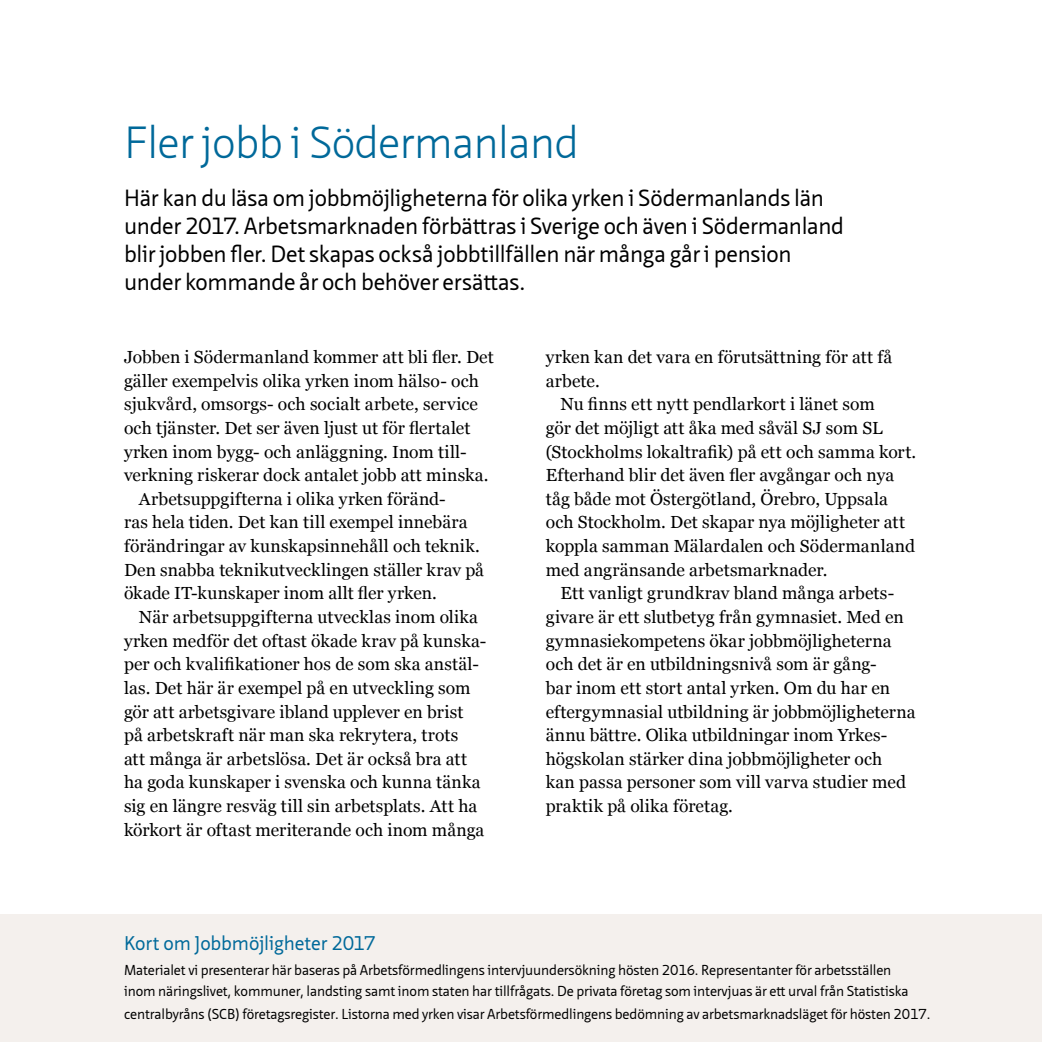
<style>
.page{position:relative;width:1042px;height:1042px;background:#fff}
.page>*{position:absolute;margin:0;border:0;box-sizing:border-box;transform-origin:0 0}
.t1{font:300 43.75px "Neue Sans Pro";letter-spacing:-.02em;color:#00699a}
.t2{font:22.75px/28px "Neue Sans Pro";letter-spacing:-.01em;color:#000}
.t3{font:19.25px "Neue Sans Pro";letter-spacing:-.005em;color:#00699a}
.t4{font:17.5px/23.6px "Georgia";letter-spacing:.005em;color:#000}
.t5{font:14px/21px "Neue Sans Pro";letter-spacing:-.01em;color:#000}
</style>
<div class="page">
<div style="left:0;top:915px;width:1042px;height:127px;background:#f4f0ed"></div>
<h1 class="t1" style="left:124px;top:114px;width:456px">Fler jobb i Södermanland</h1>
<p class="t2" style="left:124px;top:183px;width:721px">Här kan du läsa om jobbmöjligheterna för olika yrken i Södermanlands län under 2017. Arbetsmarknaden förbättras i Sverige och även i Södermanland blir jobben fler. Det skapas också jobbtillfällen när många går i pension under kommande år och behöver ersättas.</p>
<p class="t4" style="left:124px;top:345px;width:371px">Jobben i Södermanland kommer att bli fler. Det</p>
<p class="t4" style="left:124px;top:369px;width:356px">gäller exempelvis olika yrken inom hälso- och</p>
<p class="t4" style="left:124px;top:393px;width:355px">sjukvård, omsorgs- och socialt arbete, service</p>
<p class="t4" style="left:124px;top:416px;width:348px">och tjänster. Det ser även ljust ut för flertalet</p>
<p class="t4" style="left:124px;top:440px;width:344px">yrken inom bygg- och anläggning. Inom till-</p>
<p class="t4" style="left:124px;top:464px;width:366px">verkning riskerar dock antalet jobb att minska.</p>
<p class="t4" style="left:139px;top:487px;width:308px">Arbetsuppgifterna i olika yrken föränd-</p>
<p class="t4" style="left:124px;top:511px;width:345px">ras hela tiden. Det kan till exempel innebära</p>
<p class="t4" style="left:124px;top:534px;width:357px">förändringar av kunskapsinnehåll och teknik.</p>
<p class="t4" style="left:124px;top:558px;width:362px">Den snabba teknikutvecklingen ställer krav på</p>
<p class="t4" style="left:124px;top:582px;width:314px">ökade IT-kunskaper inom allt fler yrken.</p>
<p class="t4" style="left:139px;top:605px;width:341px">När arbetsuppgifterna utvecklas inom olika</p>
<p class="t4" style="left:124px;top:629px;width:364px">yrken medför det oftast ökade krav på kunska-</p>
<p class="t4" style="left:124px;top:653px;width:356px">per och kvalifikationer hos de som ska anstäl-</p>
<p class="t4" style="left:124px;top:676px;width:348px">las. Det här är exempel på en utveckling som</p>
<p class="t4" style="left:124px;top:700px;width:341px">gör att arbetsgivare ibland upplever en brist</p>
<p class="t4" style="left:124px;top:723px;width:336px">på arbetskraft när man ska rekrytera, trots</p>
<p class="t4" style="left:124px;top:747px;width:344px">att många är arbetslösa. Det är också bra att</p>
<p class="t4" style="left:124px;top:771px;width:358px">ha goda kunskaper i svenska och kunna tänka</p>
<p class="t4" style="left:124px;top:794px;width:355px">sig en längre resväg till sin arbetsplats. Att ha</p>
<p class="t4" style="left:124px;top:818px;width:362px">körkort är oftast meriterande och inom många</p>
<p class="t3" style="left:124px;top:930px;width:253px">Kort om Jobbmöjligheter 2017</p>
<p class="t4" style="left:546px;top:345px;width:348px">yrken kan det vara en förutsättning för att få arbete.</p>
<p class="t4" style="left:546px;top:393px;width:372px;text-indent:15px">Nu finns ett nytt pendlarkort i länet som<br>gör det möjligt att åka med såväl SJ som SL (Stockholms lokaltrafik) på ett och samma kort.<br>Efterhand blir det även fler avgångar och nya tåg både mot Östergötland, Örebro, Uppsala och Stockholm. Det skapar nya möjligheter att koppla samman Mälardalen och Södermanland med angränsande arbetsmarknader.</p>
<p class="t4" style="left:546px;top:582px;width:371px;text-indent:15px">Ett vanligt grundkrav bland många arbets&shy;givare är ett slutbetyg från gymnasiet. Med en gymnasiekompetens ökar jobbmöjligheterna och det är en utbildningsnivå som är gång-<br>bar inom ett stort antal yrken. Om du har en eftergymnasial utbildning är jobbmöjligheterna ännu bättre. Olika utbildningar inom Yrkes&shy;högskolan stärker dina jobbmöjligheter och kan passa personer som vill varva studier med praktik på olika företag.</p>
<p class="t5" style="left:124px;top:960px;width:786px">Materialet vi presenterar här baseras på Arbetsförmedlingens intervjuundersökning hösten 2016. Representanter för arbetsställen inom näringslivet, kommuner, landsting samt inom staten har tillfrågats. De privata företag som intervjuas är ett urval från Statistiska</p>
<p class="t5" style="left:124px;top:1003px;width:808px">centralbyråns (SCB) företagsregister. Listorna med yrken visar Arbetsförmedlingens bedömning av arbetsmarknadsläget för hösten 2017.</p>
</div>
